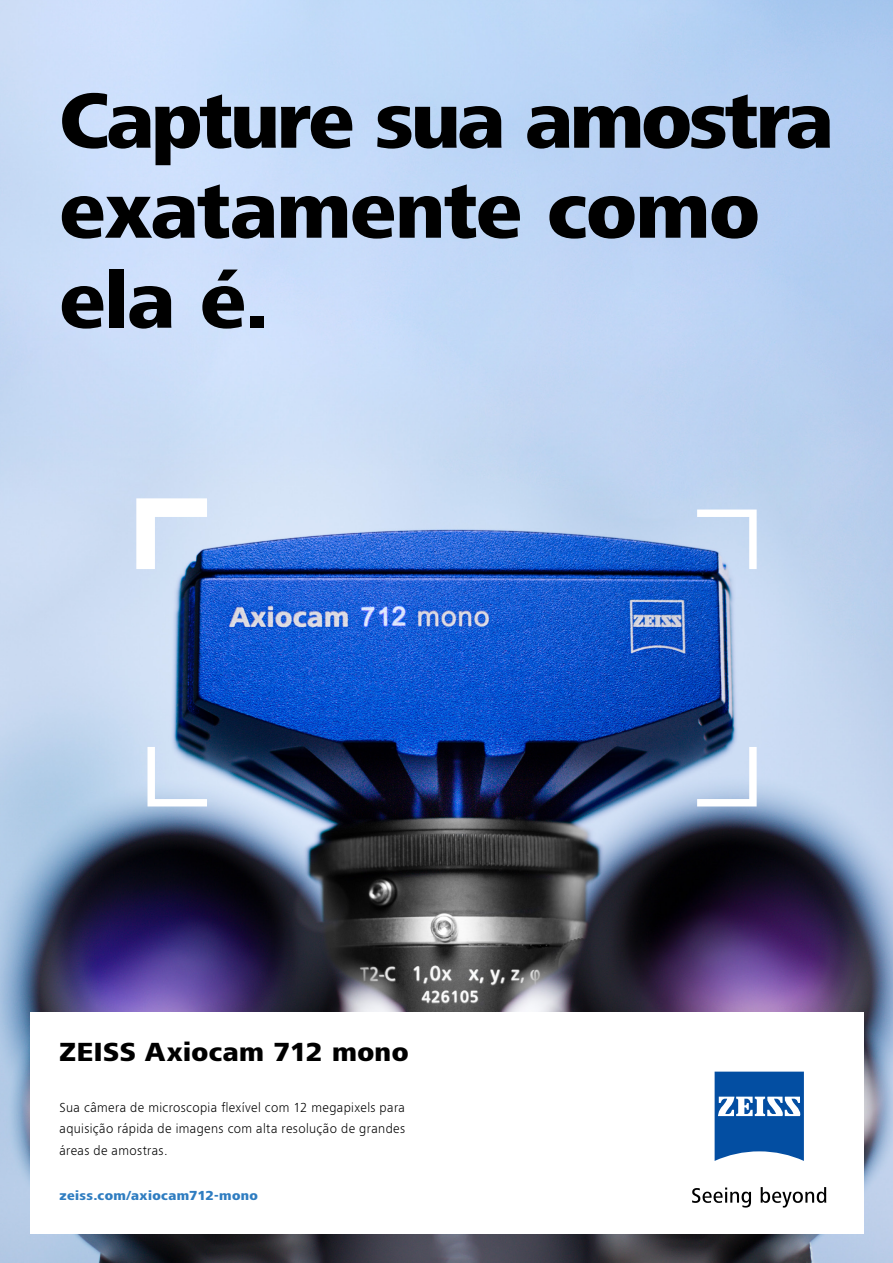
<style>
.page{position:relative;width:893px;height:1263px;background:#fff}
.page>*{position:absolute;margin:0;border:0;box-sizing:border-box;transform-origin:0 0}
.t1{font:800 81px/90px "ZEISS Frutiger Next W1 G";letter-spacing:-.025em;color:#000}
.t2{font:800 27px "ZEISS Frutiger Next W1 G";letter-spacing:.015em;color:#000}
.t3{font:300 13.5px/21.1px "ZEISS Frutiger Next W1 G";letter-spacing:.025em;color:#000;text-align:justify}
.t4{font:800 13.5px "ZEISS Frutiger Next W1 G";letter-spacing:.03em;color:#2f7dc1}
</style>
<div class="page">
<img style="left:0;top:0;width:893px;height:1263px">
<div style="left:30px;top:1012px;width:833px;height:221px;background:#fff"></div>
<svg style="left:715px;top:1071px;width:89px;height:90px"></svg>
<svg style="left:692px;top:1187px;width:59px;height:20px"></svg>
<svg style="left:761px;top:1187px;width:65px;height:20px"></svg>
<svg style="left:136px;top:498px;width:71px;height:71px"></svg>
<svg style="left:147px;top:747px;width:60px;height:59px"></svg>
<svg style="left:697px;top:509px;width:60px;height:60px"></svg>
<svg style="left:697px;top:747px;width:60px;height:59px"></svg>
<h1 class="t1" style="left:60px;top:72px;width:775px">Capture sua amostra exatamente como ela é.</h1>
<h2 class="t2" style="left:60px;top:1033px;width:350px">ZEISS Axiocam 712 mono</h2>
<p class="t3" style="left:60px;top:1096px;width:347px">Sua câmera de microscopia flexível com 12 megapixels para aquisição rápida de imagens com alta resolução de grandes áreas de amostras.</p>
<p class="t4" style="left:60px;top:1186px;width:200px">zeiss.com/axiocam712-mono</p>
</div>
